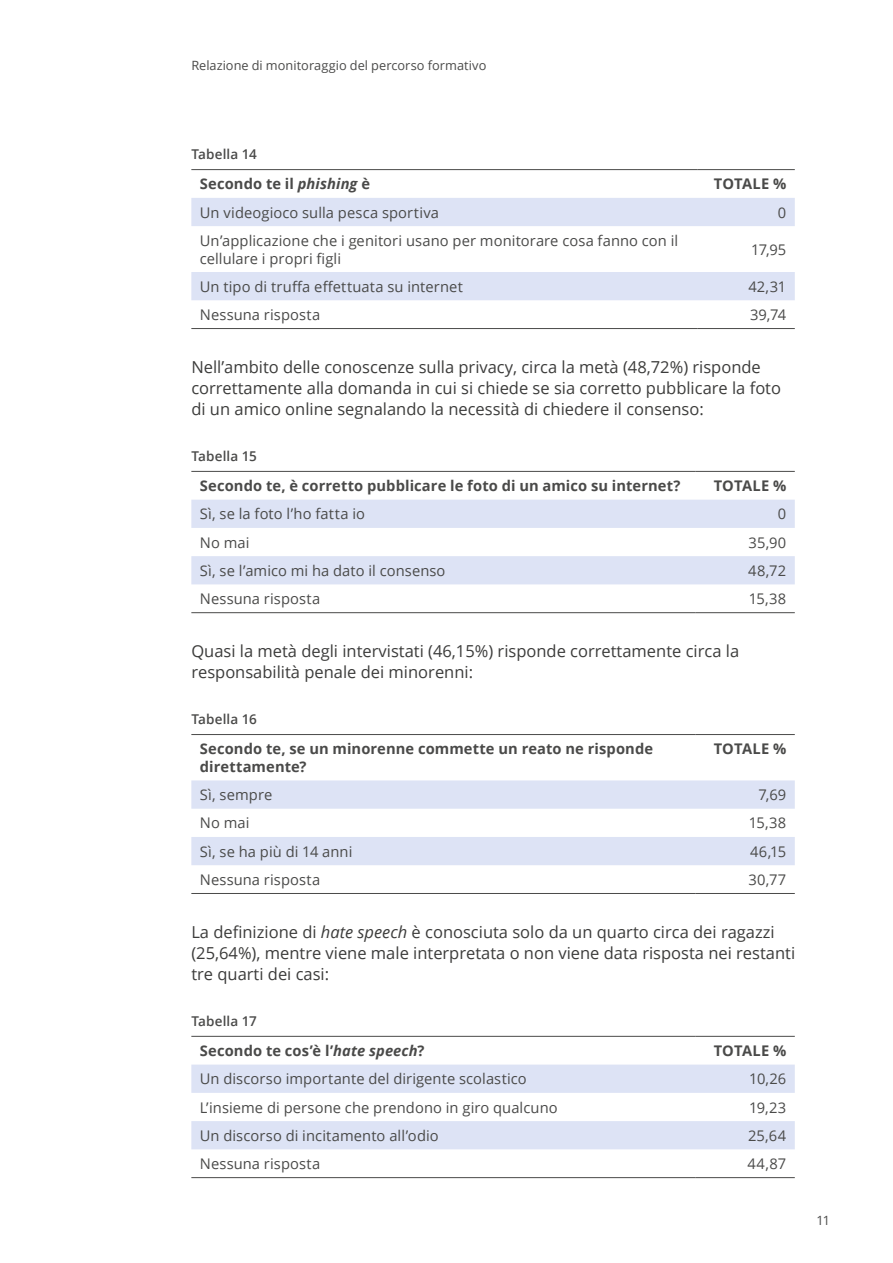
<style>
.page{position:relative;width:893px;height:1263px;background:#fff}
.page>*{position:absolute;margin:0;border:0;box-sizing:border-box;transform-origin:0 0}
.t1{font:16.5px/21px "Open Sans";color:#3c3c3b}
.t2{font:14.7px/17.7px "Open Sans";letter-spacing:.005em;color:#4a4a49}
.t3{font:700 14.7px/17.7px "Open Sans";letter-spacing:.005em;color:#4a4a49}
.t4{font:600 13.5px "Open Sans";letter-spacing:.01em;color:#4a4a49}
.t5{font:12.75px "Open Sans";letter-spacing:.005em;color:#4a4a49}
.s1{font-style:italic}
</style>
<div class="page">
<svg style="left:191px;top:198px;width:604px;height:102px;fill:#dde3f5"></svg>
<hr style="left:191px;top:328px;width:506px;height:1px;background:#4a4a49">
<hr style="left:697px;top:328px;width:98px;height:1px;background:#4a4a49">
<hr style="left:191px;top:169px;width:506px;height:1px;background:#4a4a49">
<hr style="left:697px;top:169px;width:98px;height:1px;background:#4a4a49">
<svg style="left:191px;top:500px;width:604px;height:84px;fill:#dde3f5"></svg>
<hr style="left:191px;top:612px;width:505px;height:1px;background:#4a4a49">
<hr style="left:696px;top:612px;width:99px;height:1px;background:#4a4a49">
<hr style="left:191px;top:471px;width:505px;height:1px;background:#4a4a49">
<hr style="left:696px;top:471px;width:99px;height:1px;background:#4a4a49">
<svg style="left:191px;top:780px;width:604px;height:85px;fill:#dde3f5"></svg>
<hr style="left:191px;top:893px;width:505px;height:1px;background:#4a4a49">
<hr style="left:696px;top:893px;width:99px;height:1px;background:#4a4a49">
<hr style="left:191px;top:734px;width:505px;height:1px;background:#4a4a49">
<hr style="left:696px;top:734px;width:99px;height:1px;background:#4a4a49">
<svg style="left:191px;top:1064px;width:604px;height:85px;fill:#dde3f5"></svg>
<hr style="left:191px;top:1177px;width:505px;height:1px;background:#4a4a49">
<hr style="left:696px;top:1177px;width:99px;height:1px;background:#4a4a49">
<hr style="left:191px;top:1036px;width:505px;height:1px;background:#4a4a49">
<hr style="left:696px;top:1036px;width:99px;height:1px;background:#4a4a49">
<p class="t5" style="left:191px;top:57px;width:297px">Relazione di monitoraggio del percorso formativo</p>
<p class="t4" style="left:191px;top:145px;width:67px">Tabella 14</p>
<p class="t3" style="left:200px;top:175px;width:172px">Secondo te il <span class="s1">phishing</span> è</p>
<p class="t3" style="left:714px;top:175px;width:74px">TOTALE %</p>
<p class="t2" style="left:200px;top:203px;width:241px">Un videogioco sulla pesca sportiva</p>
<p class="t2" style="left:778px;top:203px;width:10px">0</p>
<p class="t2" style="left:200px;top:231px;width:480px">Un’applicazione che i genitori usano per monitorare cosa fanno con il cellulare i propri figli</p>
<p class="t2" style="left:751px;top:240px;width:37px">17,95</p>
<p class="t2" style="left:200px;top:277px;width:264px">Un tipo di truffa effettuata su internet</p>
<p class="t2" style="left:748px;top:277px;width:39px">42,31</p>
<p class="t2" style="left:200px;top:305px;width:122px">Nessuna risposta</p>
<p class="t2" style="left:750px;top:305px;width:38px">39,74</p>
<p class="t1" style="left:191px;top:356px;width:591px">Nell’ambito delle conoscenze sulla privacy, circa la metà (48,72%) risponde correttamente alla domanda in cui si chiede se sia corretto pubblicare la foto di un amico online segnalando la necessità di chiedere il consenso:</p>
<p class="t4" style="left:191px;top:447px;width:67px">Tabella 15</p>
<p class="t3" style="left:200px;top:477px;width:482px">Secondo te, è corretto pubblicare le foto di un amico su internet?</p>
<p class="t3" style="left:714px;top:477px;width:74px">TOTALE %</p>
<p class="t2" style="left:200px;top:505px;width:167px">Sì, se la foto l’ho fatta io</p>
<p class="t2" style="left:778px;top:505px;width:10px">0</p>
<p class="t2" style="left:200px;top:533px;width:51px">No mai</p>
<p class="t2" style="left:749px;top:533px;width:39px">35,90</p>
<p class="t2" style="left:200px;top:561px;width:247px">Sì, se l’amico mi ha dato il consenso</p>
<p class="t2" style="left:748px;top:561px;width:40px">48,72</p>
<p class="t2" style="left:200px;top:590px;width:122px">Nessuna risposta</p>
<p class="t2" style="left:749px;top:590px;width:39px">15,38</p>
<p class="t1" style="left:191px;top:640px;width:549px">Quasi la metà degli intervistati (46,15%) risponde correttamente circa la responsabilità penale dei minorenni:</p>
<p class="t4" style="left:191px;top:710px;width:67px">Tabella 16</p>
<p class="t3" style="left:200px;top:740px;width:455px">Secondo te, se un minorenne commette un reato ne risponde direttamente?</p>
<p class="t3" style="left:714px;top:740px;width:74px">TOTALE %</p>
<p class="t2" style="left:200px;top:786px;width:74px">Sì, sempre</p>
<p class="t2" style="left:759px;top:786px;width:29px">7,69</p>
<p class="t2" style="left:200px;top:814px;width:51px">No mai</p>
<p class="t2" style="left:749px;top:814px;width:39px">15,38</p>
<p class="t2" style="left:200px;top:842px;width:154px">Sì, se ha più di 14 anni</p>
<p class="t2" style="left:750px;top:842px;width:38px">46,15</p>
<p class="t2" style="left:200px;top:870px;width:122px">Nessuna risposta</p>
<p class="t2" style="left:748px;top:870px;width:39px">30,77</p>
<p class="t1" style="left:191px;top:921px;width:605px">La definizione di <span class="s1">hate speech</span> è conosciuta solo da un quarto circa dei ragazzi (25,64%), mentre viene male interpretata o non viene data risposta nei restanti tre quarti dei casi:</p>
<p class="t4" style="left:191px;top:1012px;width:67px">Tabella 17</p>
<p class="t3" style="left:200px;top:1041px;width:226px">Secondo te cos’è l’<span class="s1">hate speech</span>?</p>
<p class="t3" style="left:714px;top:1041px;width:74px">TOTALE %</p>
<p class="t2" style="left:200px;top:1070px;width:328px">Un discorso importante del dirigente scolastico</p>
<p class="t2" style="left:749px;top:1070px;width:39px">10,26</p>
<p class="t2" style="left:200px;top:1098px;width:359px">L’insieme di persone che prendono in giro qualcuno</p>
<p class="t2" style="left:749px;top:1098px;width:39px">19,23</p>
<p class="t2" style="left:200px;top:1126px;width:240px">Un discorso di incitamento all’odio</p>
<p class="t2" style="left:748px;top:1126px;width:40px">25,64</p>
<p class="t2" style="left:200px;top:1154px;width:122px">Nessuna risposta</p>
<p class="t2" style="left:747px;top:1154px;width:40px">44,87</p>
<p class="t5" style="left:816px;top:1211px;width:15px">11</p>
</div>
